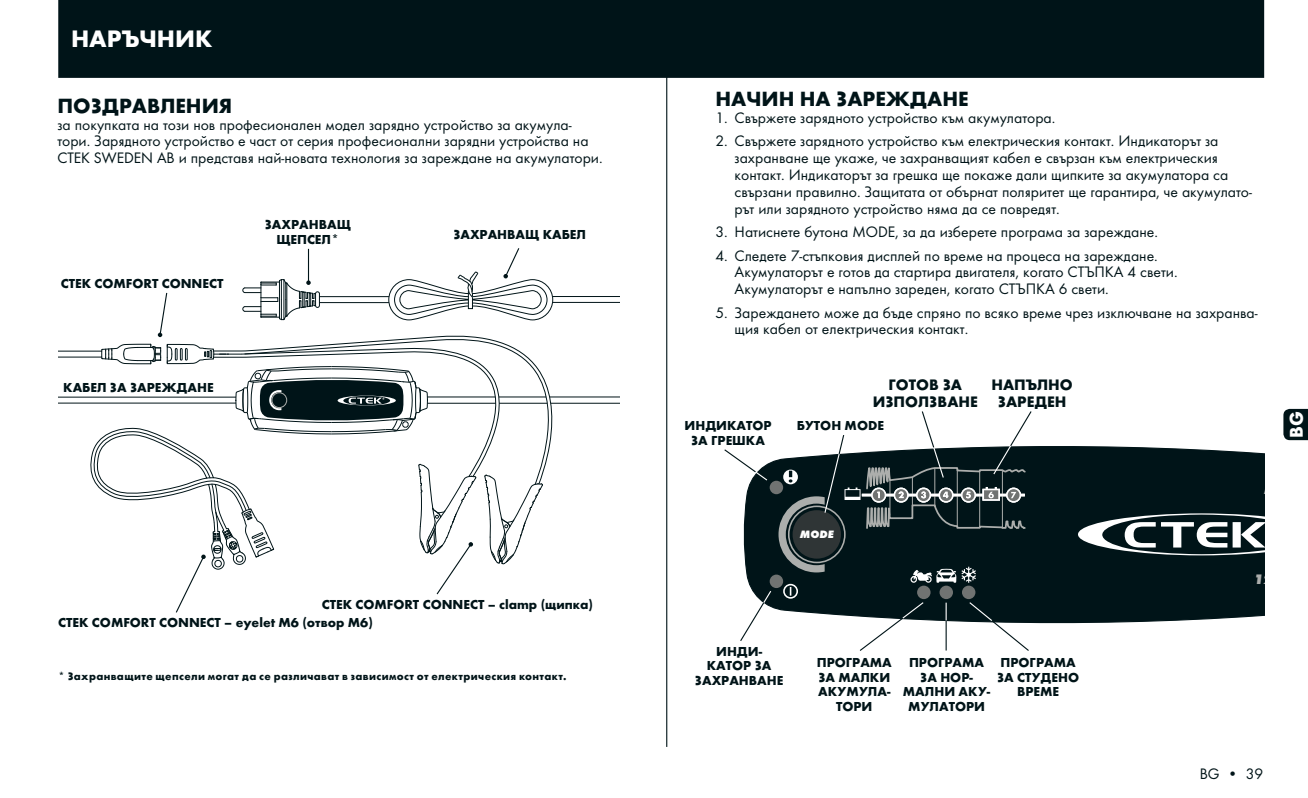
<style>
.page{position:relative;width:1308px;height:798px;background:#fff}
.page>*{position:absolute;margin:0;border:0;box-sizing:border-box;transform-origin:0 0}
.t1{font:700 24.75px "Futura";color:#fff}
.t2{font:700 21.38px "Futura";color:#001418}
.t3{font:700 19.12px "Futura";color:#fff}
.t4{font:15.75px/16.9px "Futura Boo";color:#001418}
.t5{font:700 15.75px "Futura";color:#001418}
.t6{font:700 13.5px/14.6px "Futura";color:#001418;text-align:center}
.t7{font:700 11.25px "Futura";letter-spacing:.03em;color:#001418}
.t8{font:italic 700 expanded 11.03px "Futura";color:#fff}
</style>
<div class="page">
<hr style="left:666px;top:51px;width:1px;height:695px;background:#001418">
<svg style="left:1283px;top:409px;width:24px;height:31px"></svg>
<div style="left:743px;top:446px;width:521px;height:178px;background:#001418"></div>
<div style="left:769px;top:574px;width:14px;height:14px;background:#707372;border-radius:50%"></div>
<div style="left:769px;top:480px;width:14px;height:14px;background:#707372;border-radius:50%"></div>
<svg style="left:1078px;top:513px;width:186px;height:42px"></svg>
<hr style="left:551px;top:402px;width:69px;height:1px;background:#001418">
<hr style="left:549px;top:396px;width:71px;height:1px;background:#001418">
<hr style="left:58px;top:396px;width:178px;height:1px;background:#001418">
<hr style="left:58px;top:402px;width:178px;height:1px;background:#001418">
<hr style="left:58px;top:356px;width:43px;height:1px;background:#001418">
<hr style="left:58px;top:350px;width:43px;height:1px;background:#001418">
<hr style="left:319px;top:296px;width:70px;height:1px;background:#001418">
<hr style="left:319px;top:302px;width:70px;height:1px;background:#001418">
<hr style="left:553px;top:302px;width:67px;height:1px;background:#001418">
<hr style="left:553px;top:296px;width:67px;height:1px;background:#001418">
<svg style="left:347px;top:336px;width:218px;height:137px"></svg>
<hr style="left:308px;top:249px;width:1px;height:33px;background:#001418">
<svg style="left:242px;top:279px;width:78px;height:41px"></svg>
<svg style="left:388px;top:248px;width:165px;height:72px"></svg>
<svg style="left:158px;top:292px;width:10px;height:45px"></svg>
<svg style="left:88px;top:343px;width:455px;height:270px"></svg>
<div style="left:58px;top:0;width:1206px;height:78px;background:#001418"></div>
<svg style="left:724px;top:448px;width:44px;height:33px"></svg>
<svg style="left:740px;top:589px;width:32px;height:52px"></svg>
<svg style="left:778px;top:411px;width:254px;height:240px"></svg>
<h1 class="t1" style="left:71px;top:24px;width:143px">НАРЪЧНИК</h1>
<h2 class="t2" style="left:57px;top:92px;width:176px">ПОЗДРАВЛЕНИЯ</h2>
<p class="t4" style="left:57px;top:116px;width:547px">за покупката на този нов професионален модел зарядно устройство за акумула&shy;тори. Зарядното устройство е част от серия професионални зарядни устройства на<br>CTEK SWEDEN AB и представя най-новата технология за зареждане на акумулатори.</p>
<p class="t6" style="left:61px;top:275px;width:164px">CTEK COMFORT CONNECT</p>
<p class="t6" style="left:63px;top:379px;width:152px">КАБЕЛ ЗА ЗАРЕЖДАНЕ</p>
<p class="t6" style="left:265px;top:217px;width:87px">ЗАХРАНВАЩ<br>ЩЕПСЕЛ*</p>
<p class="t6" style="left:453px;top:227px;width:134px">ЗАХРАНВАЩ КАБЕЛ</p>
<p class="t6" style="left:322px;top:596px;width:273px">CTEK COMFORT CONNECT – clamp (щипка)</p>
<p class="t6" style="left:58px;top:615px;width:316px">CTEK COMFORT CONNECT – eyelet M6 (отвор М6)</p>
<p class="t7" style="left:58px;top:669px;width:510px">* Захранващите щепсели могат да се различават в зависимост от електрическия контакт.</p>
<h2 class="t2" style="left:715px;top:86px;width:255px">НАЧИН НА ЗАРЕЖДАНЕ</h2>
<p class="t4" style="left:715px;top:109px;width:341px">1. Свържете зарядното устройство към акумулатора.</p>
<p class="t4" style="left:734px;top:133px;width:519px;text-indent:-19px">2. Свържете зарядното устройство към електрическия контакт. Индикаторът за захранване ще укаже, че захранващият кабел е свързан към електрическия контакт. Индикаторът за грешка ще покаже дали щипките за акумулатора са свързани правилно. Защитата от обърнат поляритет ще гарантира, че акумулато&shy;рът или зарядното устройство няма да се повредят.</p>
<p class="t4" style="left:715px;top:223px;width:444px">3. Натиснете бутона MODE, за да изберете програма за зареждане.</p>
<p class="t4" style="left:734px;top:246px;width:444px;text-indent:-19px">4. Следете 7-стъпковия дисплей по време на процеса на зареждане.<br>Акумулаторът е готов да стартира двигателя, когато СТЪПКА 4 свети.<br>Акумулаторът е напълно зареден, когато СТЪПКА 6 свети.</p>
<p class="t4" style="left:734px;top:303px;width:524px;text-indent:-19px">5. Зареждането може да бъде спряно по всяко време чрез изключване на захранва&shy;щия кабел от електрическия контакт.</p>
<p class="t6" style="left:684px;top:418px;width:89px">ИНДИКАТОР<br>ЗА ГРЕШКА</p>
<p class="t5" style="left:888px;top:375px;width:11px">готов</p>
<p class="t5" style="left:942px;top:375px;width:11px">за</p>
<p class="t5" style="left:872px;top:392px;width:12px">използване</p>
<p class="t6" style="left:796px;top:418px;width:89px">БУТОН MODE</p>
<p class="t5" style="left:991px;top:375px;width:12px">нап</p>
<p class="t5" style="left:1025px;top:375px;width:24px">ълно</p>
<p class="t5" style="left:997px;top:392px;width:11px">зареден</p>
<p class="t3" style="left:1284px;top:438px;width:28px;rotate:-90deg">BG</p>
<p class="t8" style="left:799px;top:527px;width:35px">MODE</p>
<p class="t6" style="left:695px;top:643px;width:90px">ИНДИ-<br>КАТОР ЗА<br>ЗАХРАНВАНЕ</p>
<p class="t6" style="left:816px;top:654px;width:77px">ПРОГРАМА<br>ЗА МАЛКИ<br>АКУМУЛА-<br>ТОРИ</p>
<p class="t6" style="left:903px;top:654px;width:89px">ПРОГРАМА<br>ЗА НОР-<br>МАЛНИ АКУ-<br>МУЛАТОРИ</p>
<p class="t6" style="left:997px;top:654px;width:83px">ПРОГРАМА<br>ЗА СТУДЕНО<br>ВРЕМЕ</p>
<p class="t4" style="left:1199px;top:764px;width:65px">BG • 39</p>
</div>
